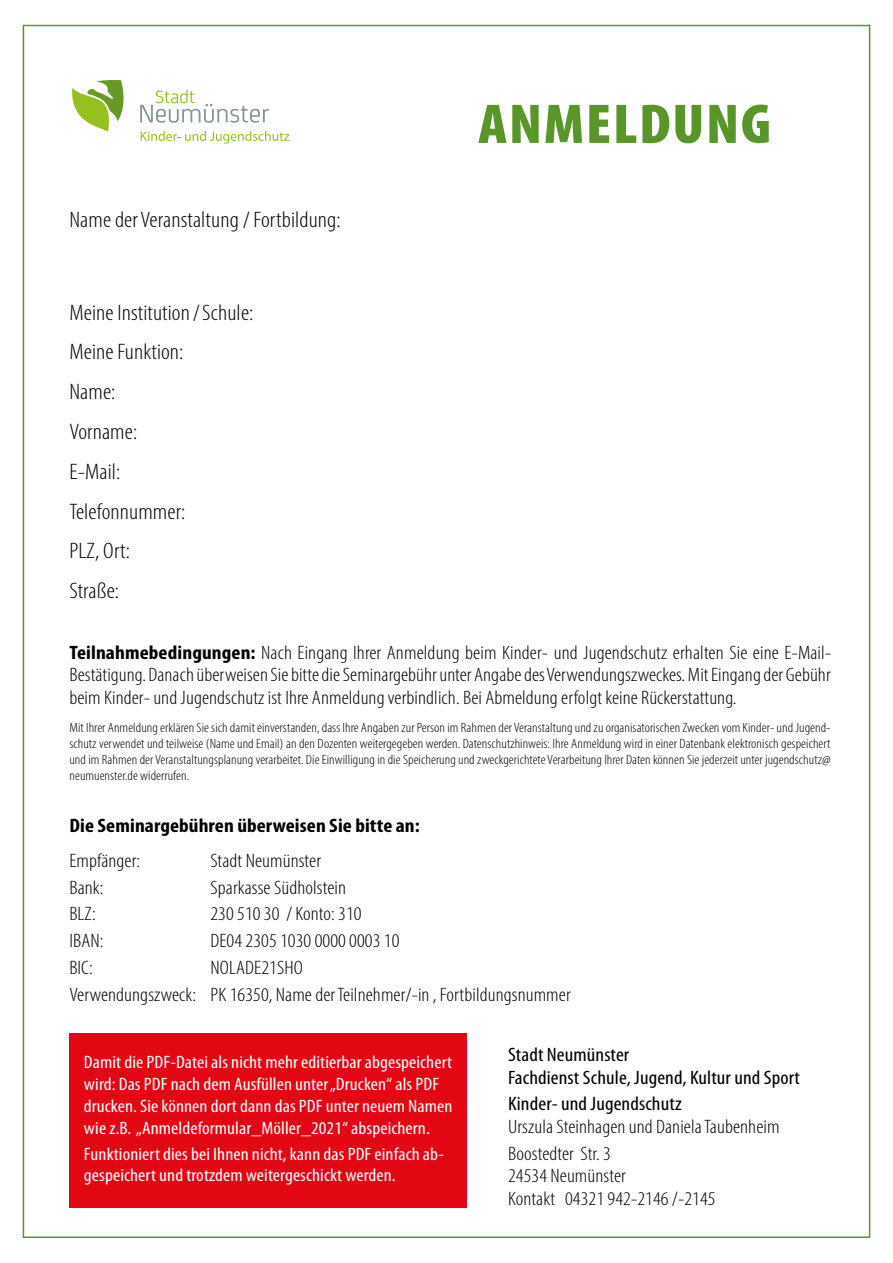
<style>
.page{position:relative;width:893px;height:1263px;background:#fff}
.page>*{position:absolute;margin:0;border:0;box-sizing:border-box;transform-origin:0 0}
.t1{font:900 condensed 56.4px "Myriad Pro";letter-spacing:.025em;color:#599528;scale:1.1 1}
.t2{font:300 condensed 22.5px/39.8px "Myriad Pro";letter-spacing:.005em;color:#000;scale:1.1 1}
.t3{font:300 condensed 19.5px/22.5px "Myriad Pro";letter-spacing:.005em;color:#000;scale:1.1 1}
.t4{font:condensed 19.5px/22.5px "Myriad Pro";letter-spacing:.005em;color:#000;scale:1.1 1}
.t5{font:700 condensed 19.5px "Myriad Pro";letter-spacing:.005em;color:#000;scale:1.1 1}
.t6{font:condensed 18px/21.8px "Myriad Pro";letter-spacing:.005em;color:#fff;scale:1.1 1}
.t7{font:300 condensed 13.5px/15.8px "Myriad Pro";letter-spacing:.005em;color:#000;text-align:justify;scale:1.1 1}
.s1{font-weight:700}
</style>
<div class="page">
<svg style="left:140px;top:90px;width:129px;height:33px"></svg>
<svg style="left:72px;top:80px;width:52px;height:51px"></svg>
<svg style="left:141px;top:131px;width:148px;height:13px"></svg>
<div style="left:69px;top:1033px;width:398px;height:175px;background:#e30613"></div>
<p class="t2" style="left:69px;top:200px;width:248px">Name der Veranstaltung / Fortbildung:</p>
<p class="t2" style="left:69px;top:292px;width:169px">Meine Institution/Schule:<br>Meine Funktion:<br>Name:<br>Vorname:<br>E-Mail:<br>Telefonnummer:<br>PLZ, Ort:<br>Straße:</p>
<h1 class="t1" style="left:478px;top:88px;width:268px">ANMELDUNG</h1>
<p class="t3" style="left:69px;top:641px;width:694px;text-align:justify"><span class="s1">Teilnahmebedingungen:</span> Nach Eingang Ihrer Anmeldung beim Kinder- und Jugendschutz erhalten Sie eine E-Mail-Bestätigung. Danach überweisen Sie bitte die Seminargebühr unter Angabe des Verwendungszweckes. Mit Eingang der Gebühr beim Kinder- und Jugendschutz ist Ihre Anmeldung verbindlich. Bei Abmeldung erfolgt keine Rückerstattung.</p>
<p class="t7" style="left:69px;top:720px;width:693px">Mit Ihrer Anmeldung erklären Sie sich damit einverstanden, dass Ihre Angaben zur Person im Rahmen der Veranstaltung und zu organisatorischen Zwecken vom Kinder- und Jugend&shy;schutz verwendet und teilweise (Name und Email) an den Dozenten weitergegeben werden. Datenschutzhinweis: Ihre Anmeldung wird in einer Datenbank elektronisch gespeichert und im Rahmen der Veranstaltungsplanung verarbeitet. Die Einwilligung in die Speicherung und zweckgerichtete Verarbeitung Ihrer Daten können Sie jederzeit unter jugendschutz@ neumuenster.de widerrufen.</p>
<p class="t5" style="left:69px;top:813px;width:320px">Die Seminargebühren überweisen Sie bitte an:</p>
<p class="t3" style="left:69px;top:849px;width:66px">Empfänger:</p>
<p class="t3" style="left:210px;top:849px;width:102px">Stadt Neumünster</p>
<p class="t3" style="left:69px;top:876px;width:33px">Bank:</p>
<p class="t3" style="left:210px;top:876px;width:125px">Sparkasse Südholstein</p>
<p class="t3" style="left:69px;top:903px;width:25px">BLZ:</p>
<p class="t3" style="left:210px;top:903px;width:139px">230 510 30 / Konto: 310</p>
<p class="t3" style="left:69px;top:929px;width:33px">IBAN:</p>
<p class="t3" style="left:210px;top:929px;width:173px">DE04 2305 1030 0000 0003 10</p>
<p class="t3" style="left:69px;top:956px;width:23px">BIC:</p>
<p class="t3" style="left:69px;top:954px;width:457px;line-height:26.7px;text-indent:141px">NOLADE21SHO<br>Verwendungszweck: PK 16350, Name der Teilnehmer/-in , Fortbildungsnummer</p>
<p class="t6" style="left:84px;top:1051px;width:336px">Damit die PDF-Datei als nicht mehr editierbar abgespeichert wird: Das PDF nach dem Ausfüllen unter „Drucken“ als PDF drucken. Sie können dort dann das PDF unter neuem Namen wie z.B. „Anmeldeformular_Möller_2021“ abspeichern.</p>
<p class="t6" style="left:84px;top:1143px;width:329px">Funktioniert dies bei Ihnen nicht, kann das PDF einfach ab&shy;gespeichert und trotzdem weitergeschickt werden.</p>
<p class="t4" style="left:508px;top:1043px;width:267px">Stadt Neumünster<br>Fachdienst Schule, Jugend, Kultur und Sport</p>
<p class="t4" style="left:508px;top:1092px;width:159px">Kinder- und Jugendschutz</p>
<p class="t3" style="left:508px;top:1113px;width:248px;line-height:26.7px">Urszula Steinhagen und Daniela Taubenheim<br>Boostedter Str. 3</p>
<p class="t3" style="left:508px;top:1164px;width:190px">24534 Neumünster<br>Kontakt 04321 942-2146 /-2145</p>
</div>
